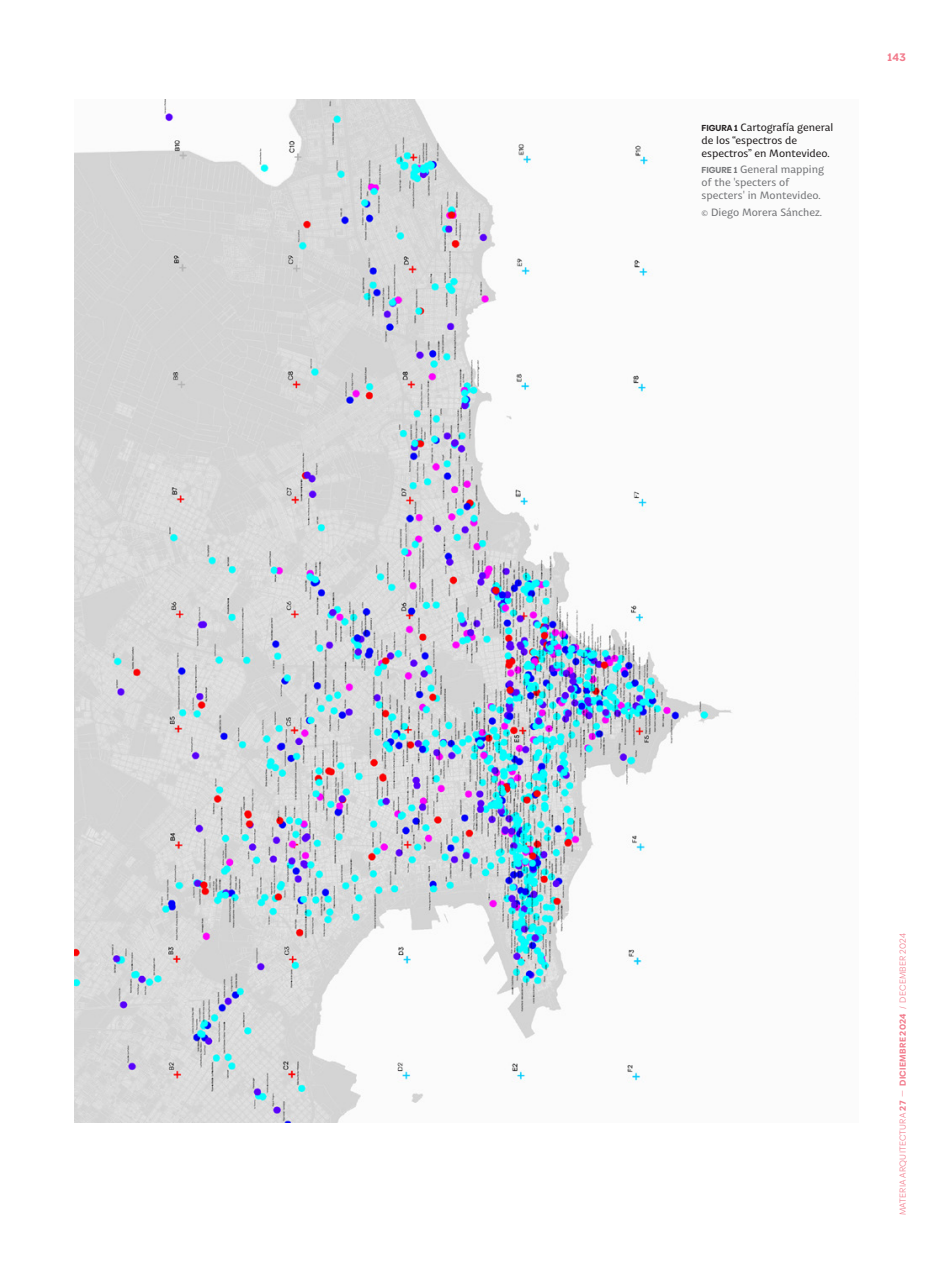
<style>
.page{position:relative;width:943px;height:1265px;background:#fff}
.page>*{position:absolute;margin:0;border:0;box-sizing:border-box;transform-origin:0 0}
.t1{font:10.85px/13.1px "Trust Sans";color:#757679}
.t2{font:10.85px/13.1px "Trust Sans";letter-spacing:-.005em;color:#231f20}
.t3{font:700 10.85px "Biennale";color:#f27a8b}
.t4{font:8.75px "Biennale";letter-spacing:.025em;color:#f27a8b}
.s1{font-family:"Biennale";font-weight:700;font-size:8.75px}
.s2{font-weight:700}
</style>
<div class="page">
<img style="left:74px;top:99px;width:658px;height:1023px">
<p class="t2" style="left:701px;top:119px;width:133px"><span class="s1">FIGURA 1</span> Cartografía general de los “espectros de espectros” en Montevideo.</p>
<p class="t1" style="left:701px;top:162px;width:124px"><span class="s1">FIGURE 1</span> General mapping of the 'specters of specters' in Montevideo.</p>
<p class="t1" style="left:701px;top:204px;width:122px">© Diego Morera Sánchez.</p>
<p class="t3" style="left:887px;top:50px;width:20px">143</p>
<p class="t4" style="left:897px;top:1215px;width:283px;rotate:-90deg">MATERIA ARQUITECTURA <span class="s2">27</span> — <span class="s2">DICIEMBRE 2024</span> / DECEMBER 2024</p>
</div>
